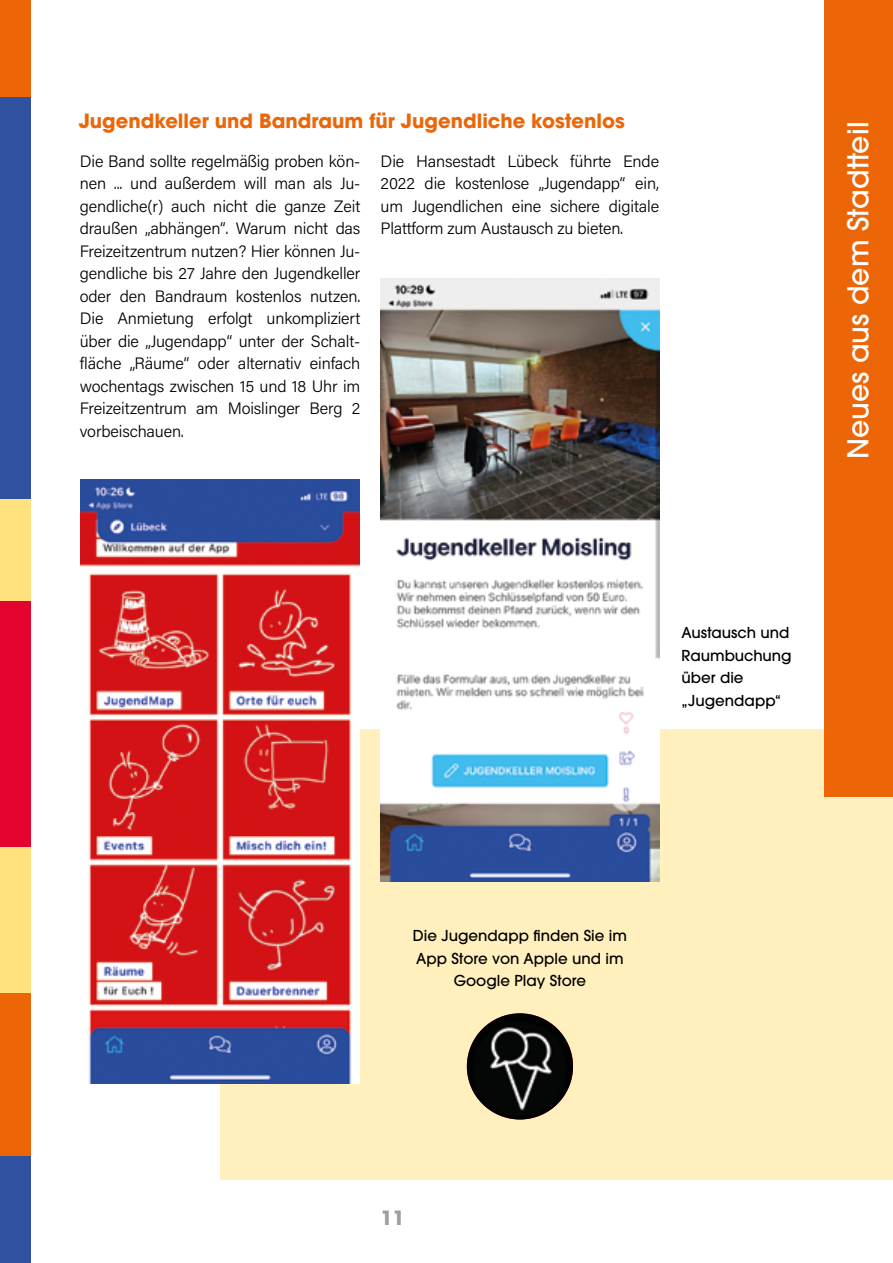
<style>
.page{position:relative;width:893px;height:1263px;background:#fff}
.page>*{position:absolute;margin:0;border:0;box-sizing:border-box;transform-origin:0 0}
.t1{font:500 28.5px "ITC Avant Garde Pro";color:#fff}
.t2{font:700 19.5px "ITC Avant Garde Pro";color:#ec6608}
.t3{font:700 19.5px "ITC Avant Garde Pro";color:#9f9f9f}
.t4{font:16.5px/22.5px "Acumin Variable Concept";letter-spacing:-.01em;color:#000;text-align:justify}
.t5{font:500 15px/22.5px "ITC Avant Garde Pro";color:#000;text-align:center}
</style>
<div class="page">
<div style="left:220px;top:729px;width:673px;height:450px;background:#fff0be"></div>
<img style="left:467px;top:1013px;width:106px;height:106px;border-radius:53px">
<div style="left:825px;top:0;width:68px;height:796px;background:#ec6608"></div>
<div style="left:0;top:0;width:31px;height:98px;background:#ec6608"></div>
<div style="left:0;top:992px;width:31px;height:167px;background:#ec6608"></div>
<div style="left:0;top:98px;width:31px;height:401px;background:#2f52a0"></div>
<div style="left:0;top:797px;width:31px;height:195px;background:#ffe17e"></div>
<div style="left:0;top:601px;width:31px;height:246px;background:#e4032e"></div>
<div style="left:0;top:499px;width:31px;height:102px;background:#ffe17e"></div>
<div style="left:0;top:1156px;width:31px;height:107px;background:#2f52a0"></div>
<img style="left:81px;top:480px;width:278px;height:603px">
<img style="left:381px;top:279px;width:278px;height:602px">
<p class="t2" style="left:79px;top:107px;width:548px">Jugendkeller und Bandraum für Jugendliche kostenlos</p>
<p class="t4" style="left:80px;top:149px;width:282px">Die Band sollte regelmäßig proben kön&shy;nen ... und außerdem will man als Ju&shy;gendliche(r) auch nicht die ganze Zeit draußen „abhängen“. Warum nicht das Freizeitzentrum nutzen? Hier können Ju&shy;gendliche bis 27 Jahre den Jugendkeller oder den Bandraum kostenlos nutzen.<br>Die Anmietung erfolgt unkompliziert über die „Jugendapp“ unter der Schalt&shy;fläche „Räume“ oder alternativ einfach wochentags zwischen 15 und 18 Uhr im Freizeitzentrum am Moislinger Berg 2 vorbeischauen.</p>
<p class="t4" style="left:381px;top:149px;width:280px">Die Hansestadt Lübeck führte Ende 2022 die kostenlose „Jugendapp“ ein, um Jugendlichen eine sichere digitale Plattform zum Austausch zu bieten.</p>
<h1 class="t1" style="left:840px;top:459px;width:339px;rotate:-90deg">Neues aus dem Stadtteil</h1>
<p class="t5" style="left:681px;top:621px;width:112px;text-align:left">Austausch und<br>Raumbuchung über die „Jugendapp“</p>
<p class="t5" style="left:413px;top:924px;width:216px">Die Jugendapp finden Sie im<br>App Store von Apple und im<br>Google Play Store</p>
<p class="t3" style="left:381px;top:1205px;width:26px">11</p>
</div>
